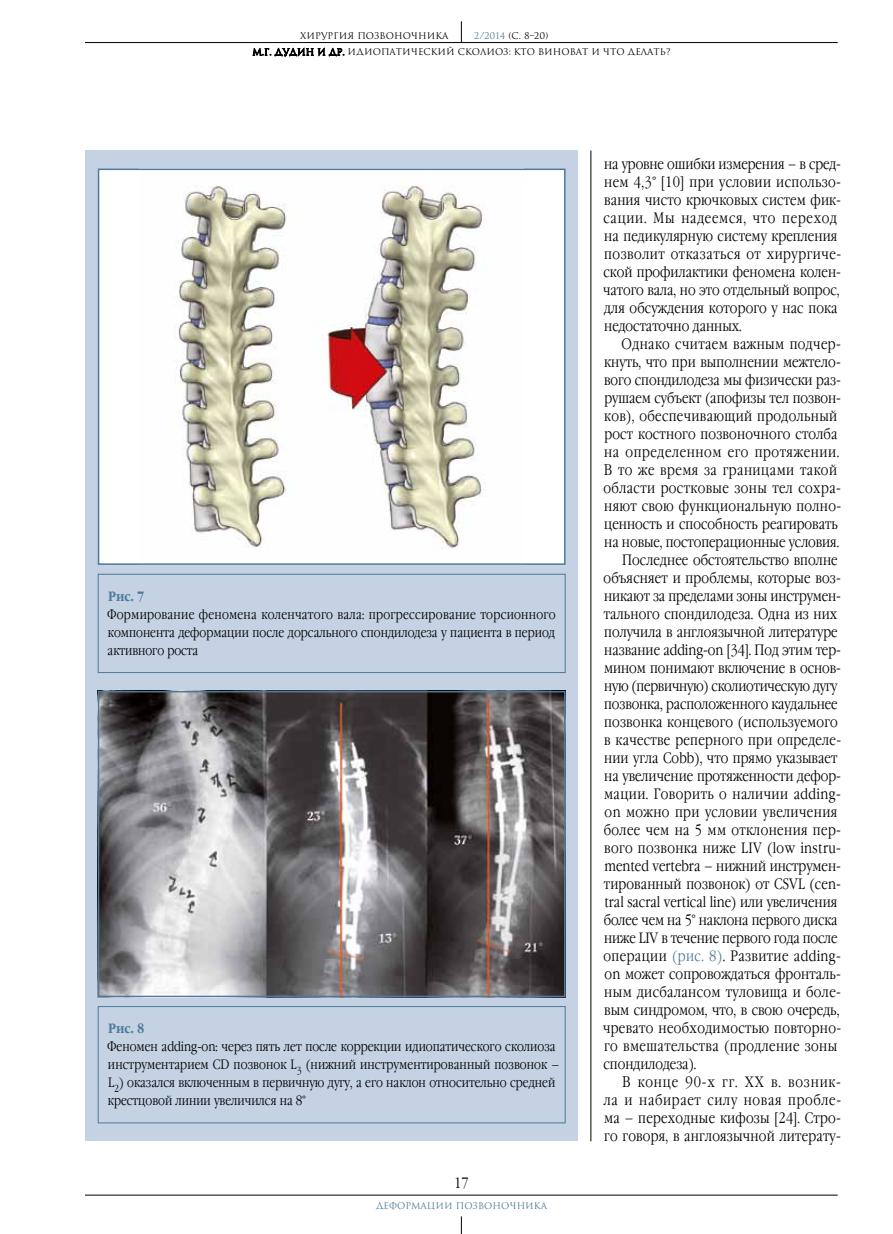
<style>
.page{position:relative;width:893px;height:1234px;background:#fff}
.page>*{position:absolute;margin:0;border:0;box-sizing:border-box;transform-origin:0 0}
.t1{font:300 15px/18px "Garamond Narrow C";letter-spacing:.01em;color:#000}
.t2{font:300 15px "Garamond Narrow C";letter-spacing:.03em;color:#000}
.t3{font:300 15px "Garamond Narrow C";letter-spacing:-.015em;color:#000}
.t4{font:300 15px "Garamond Narrow C";letter-spacing:-.01em;color:#000}
.t5{font:300 15px "Garamond Narrow C";letter-spacing:.04em;color:#000}
.t6{font:300 15px "Garamond Narrow C";letter-spacing:.045em;color:#000}
.t7{font:300 15px "Garamond Narrow C";letter-spacing:.035em;color:#000}
.t8{font:300 15px "Garamond Narrow C";letter-spacing:.055em;color:#000}
.t9{font:300 13.5px/18px "Garamond Narrow C";color:#000;text-align:justify}
.t10{font:700 13.5px "Garamond Narrow C";color:#4e7a98}
.t11{font:9px/15.9px "Romul";color:#000}
.t12{font:9px "Romul";color:#4e7a98}
.s1{color:#4e7a98}
</style>
<div class="page">
<hr style="left:85px;top:1194px;width:753px;height:1px;background:#000">
<svg style="left:461px;top:1216px;width:1px;height:17px"></svg>
<hr style="left:85px;top:42px;width:753px;height:1px;background:#000">
<svg style="left:461px;top:21px;width:1px;height:21px"></svg>
<svg style="left:253px;top:43px;width:91px;height:14px"></svg>
<hr style="left:591px;top:150px;width:1px;height:990px;background:#000">
<div style="left:86px;top:150px;width:492px;height:990px;background:#c4d2e4"></div>
<div style="left:98px;top:573px;width:468px;height:99px;border:1px solid #4e7a98"></div>
<div style="left:99px;top:169px;width:466px;height:395px;background:#fff"></div>
<img style="left:174px;top:185px;width:311px;height:364px">
<div style="left:98px;top:168px;width:468px;height:396px;border:2px solid #4e7a98"></div>
<div style="left:98px;top:1005px;width:468px;height:117px;border:1px solid #4e7a98"></div>
<img style="left:101px;top:693px;width:462px;height:300px">
<div style="left:98px;top:690px;width:468px;height:306px;border:2px solid #4e7a98"></div>
<p class="t11" style="left:252px;top:28px;width:419px;text-indent:222px"><span class="s1">2/2014</span> (С. 8–20)<br>М.Г. Дудин и др. Идиопатический сколиоз: кто виноват и что делать?</p>
<p class="t11" style="left:300px;top:28px;width:150px">ХИРУРГИЯ ПОЗВОНОЧНИКА</p>
<p class="t10" style="left:108px;top:588px;width:38px">Рис. 7</p>
<p class="t9" style="left:107px;top:605px;width:450px">Формирование феномена коленчатого вала: прогрессирование торсионного компонента деформации после дорсального спондилодеза у пациента в период активного роста</p>
<p class="t10" style="left:108px;top:1020px;width:38px">Рис. 8</p>
<p class="t9" style="left:107px;top:1037px;width:454px;text-align:left">Феномен adding-on: через пять лет после коррекции идиопатического сколиоза инструментарием CD позвонок L<sub>3</sub> (нижний инструментированный позвонок – L<sub>2</sub>) оказался включенным в первичную дугу, а его наклон относительно средней крестцовой линии увеличился на 8°</p>
<p class="t1" style="left:454px;top:1173px;width:16px">17</p>
<p class="t12" style="left:376px;top:1200px;width:173px">Деформации позвоночника</p>
<p class="t1" style="left:603px;top:155px;width:240px">на уровне ошибки измерения – в сред&shy;нем 4,3° [10] при условии использо&shy;вания чисто крючковых систем фик&shy;сации. Мы надеемся, что переход на педикулярную систему крепления позволит отказаться от хирургиче&shy;ской профилактики феномена колен&shy;чатого вала, но это отдельный вопрос, для обсуждения которого у нас пока недостаточно данных.</p>
<p class="t2" style="left:622px;top:335px;width:221px">Однако считаем важным подчер-</p>
<p class="t1" style="left:604px;top:353px;width:238px">кнуть, что при выполнении межтело-</p>
<p class="t1" style="left:604px;top:371px;width:238px">вого спондилодеза мы физически раз-</p>
<p class="t1" style="left:604px;top:389px;width:238px">рушаем субъект (апофизы тел позвон-</p>
<p class="t1" style="left:604px;top:407px;width:235px">ков), обеспечивающий продольный</p>
<p class="t1" style="left:604px;top:425px;width:235px">рост костного позвоночного столба</p>
<p class="t5" style="left:604px;top:443px;width:237px">на определенном его протяжении.</p>
<p class="t7" style="left:604px;top:461px;width:235px">В то же время за границами такой</p>
<p class="t2" style="left:603px;top:479px;width:239px">области ростковые зоны тел сохра-</p>
<p class="t1" style="left:604px;top:497px;width:238px">няют свою функциональную полно-</p>
<p class="t1" style="left:604px;top:515px;width:235px">ценность и способность реагировать</p>
<p class="t1" style="left:604px;top:533px;width:236px">на новые, постоперационные условия.</p>
<p class="t1" style="left:622px;top:551px;width:217px">Последнее обстоятельство вполне</p>
<p class="t1" style="left:603px;top:569px;width:239px">объясняет и проблемы, которые воз-</p>
<p class="t1" style="left:604px;top:587px;width:238px">никают за пределами зоны инструмен-</p>
<p class="t1" style="left:604px;top:605px;width:235px">тального спондилодеза. Одна из них</p>
<p class="t1" style="left:604px;top:623px;width:235px">получила в англоязычной литературе</p>
<p class="t1" style="left:604px;top:641px;width:238px">название adding-on [34]. Под этим тер-</p>
<p class="t1" style="left:604px;top:659px;width:238px">мином понимают включение в основ-</p>
<p class="t3" style="left:604px;top:677px;width:234px">ную (первичную) сколиотическую дугу</p>
<p class="t1" style="left:604px;top:695px;width:235px">позвонка, расположенного каудальнее</p>
<p class="t1" style="left:604px;top:713px;width:235px">позвонка концевого (используемого</p>
<p class="t1" style="left:604px;top:731px;width:238px">в качестве реперного при определе-</p>
<p class="t1" style="left:604px;top:749px;width:235px">нии угла Cobb), что прямо указывает</p>
<p class="t1" style="left:604px;top:767px;width:238px">на увеличение протяженности дефор-</p>
<p class="t2" style="left:604px;top:785px;width:238px">мации. Говорить о наличии adding-</p>
<p class="t2" style="left:605px;top:803px;width:234px">on можно при условии увеличения</p>
<p class="t1" style="left:604px;top:821px;width:239px">более чем на 5 мм отклонения пер-</p>
<p class="t1" style="left:604px;top:839px;width:238px">вого позвонка ниже LIV (low instru-</p>
<p class="t1" style="left:604px;top:857px;width:238px">mented vertebra – нижний инструмен-</p>
<p class="t1" style="left:604px;top:875px;width:238px">тированный позвонок) от CSVL (cen-</p>
<p class="t1" style="left:604px;top:893px;width:234px">tral sacral vertical line) или увеличения</p>
<p class="t1" style="left:604px;top:911px;width:235px">более чем на 5° наклона первого диска</p>
<p class="t4" style="left:604px;top:929px;width:235px">ниже LIV в течение первого года после</p>
<p class="t2" style="left:603px;top:947px;width:239px">операции <span class="s1">(рис. 8)</span>. Развитие adding-</p>
<p class="t1" style="left:605px;top:965px;width:238px">on может сопровождаться фронталь-</p>
<p class="t1" style="left:604px;top:983px;width:238px">ным дисбалансом туловища и боле-</p>
<p class="t1" style="left:604px;top:1001px;width:237px">вым синдромом, что, в свою очередь,</p>
<p class="t1" style="left:603px;top:1019px;width:240px">чревато необходимостью повторно-</p>
<p class="t2" style="left:604px;top:1037px;width:235px">го вмешательства (продление зоны</p>
<p class="t1" style="left:603px;top:1055px;width:94px">спондилодеза).</p>
<p class="t8" style="left:622px;top:1073px;width:221px">В конце 90-х гг. ХХ в. возник-</p>
<p class="t6" style="left:604px;top:1091px;width:239px">ла и набирает силу новая пробле-</p>
<p class="t1" style="left:604px;top:1109px;width:238px">ма – переходные кифозы [24]. Стро-</p>
<p class="t1" style="left:604px;top:1127px;width:238px">го говоря, в англоязычной литерату-</p>
</div>
